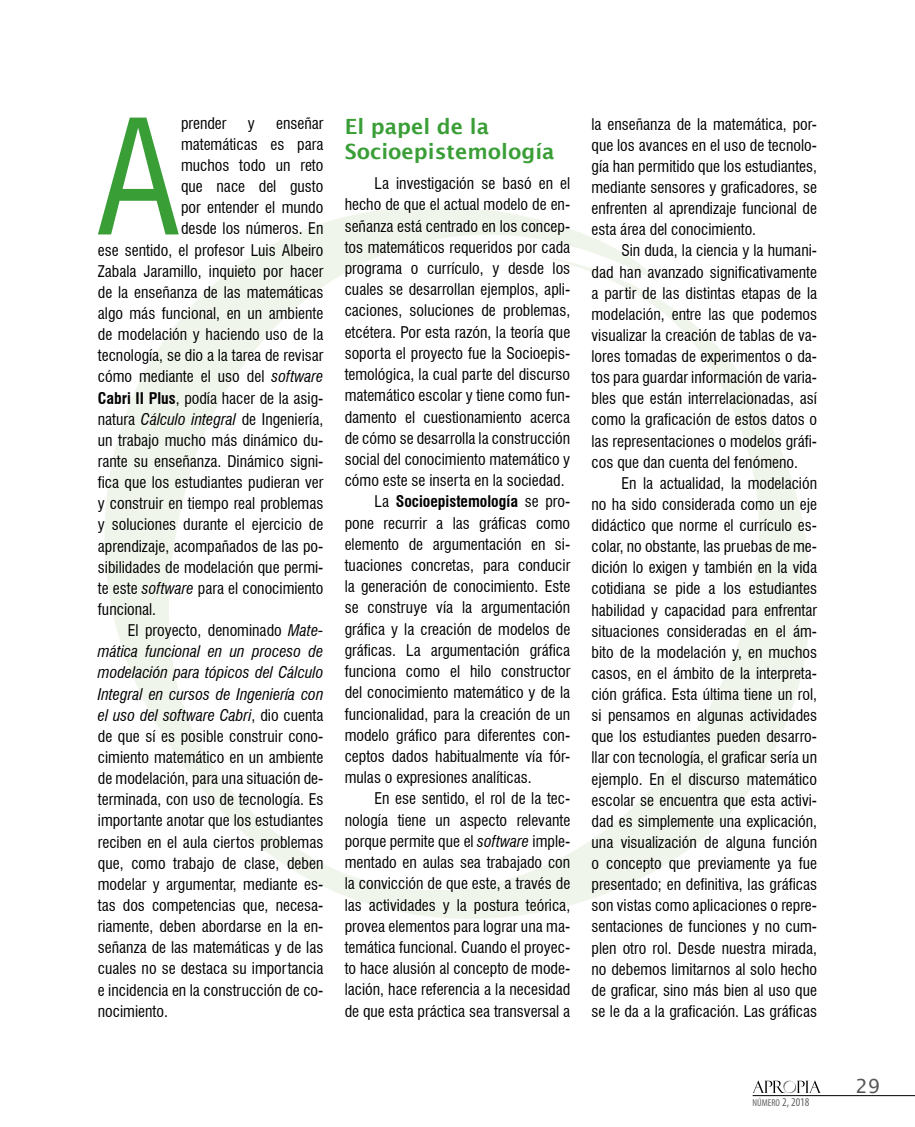
<style>
.page{position:relative;width:915px;height:1127px;background:#fff}
.page>*{position:absolute;margin:0;border:0;box-sizing:border-box;transform-origin:0 0}
.t1{font:condensed 155.4px "Swiss 721 BT";color:#3a9e37}
.t2{font:600 21px/25.7px "Lucida Sans";color:#3a9e37}
.t3{font:19.5px "Lucida Sans";color:#575756}
.t4{font:condensed 15.75px/21.1px "Swiss 721 BT";color:#000;text-align:justify}
.t5{font:italic condensed 15.75px "Swiss 721 BT";color:#000}
.t6{font:700 condensed 15.75px "Swiss 721 BT";color:#000}
.t7{font:condensed 10.05px "Myriad Pro";color:#646363}
.s1{font-style:italic}
.s2{font-weight:700}
.s3{font-style:normal}
.s4{font-weight:400}
.s5{font-size:12px}
</style>
<div class="page">
<hr style="left:752px;top:1095px;width:162px;height:1px;background:#000">
<svg style="left:752px;top:1080px;width:68px;height:14px"></svg>
<svg style="left:104px;top:206px;width:707px;height:713px"></svg>
<h1 class="t1" style="left:95px;top:85px;width:87px">A</h1>
<p class="t4" style="left:181px;top:113px;width:47px">prender</p>
<p class="t4" style="left:248px;top:113px;width:8px">y</p>
<p class="t4" style="left:276px;top:113px;width:49px">enseñar</p>
<p class="t4" style="left:181px;top:134px;width:144px">matemáticas es para</p>
<p class="t4" style="left:181px;top:155px;width:144px">muchos todo un reto</p>
<p class="t4" style="left:181px;top:176px;width:144px">que nace del gusto</p>
<p class="t4" style="left:181px;top:197px;width:144px">por entender el mundo</p>
<p class="t4" style="left:181px;top:218px;width:144px">desde los números. En</p>
<p class="t4" style="left:98px;top:239px;width:227px">ese sentido, el profesor Luis Albeiro</p>
<p class="t4" style="left:98px;top:260px;width:227px">Zabala Jaramillo, inquieto por hacer</p>
<p class="t4" style="left:98px;top:281px;width:227px">de la enseñanza de las matemáticas</p>
<p class="t4" style="left:98px;top:303px;width:227px">algo más funcional, en un ambiente</p>
<p class="t4" style="left:98px;top:324px;width:227px">de modelación y haciendo uso de la</p>
<p class="t4" style="left:98px;top:345px;width:227px">tecnología, se dio a la tarea de revisar</p>
<p class="t4" style="left:98px;top:366px;width:227px">cómo mediante el uso del <span class="s1">software</span></p>
<p class="t4" style="left:98px;top:387px;width:227px"><span class="s2">Cabri II Plus</span>, podía hacer de la asig-</p>
<p class="t4" style="left:98px;top:408px;width:227px">natura <span class="s1">Cálculo integral</span> de Ingeniería,</p>
<p class="t4" style="left:98px;top:429px;width:227px">un trabajo mucho más dinámico du-</p>
<p class="t4" style="left:98px;top:451px;width:227px">rante su enseñanza. Dinámico signi-</p>
<p class="t4" style="left:98px;top:472px;width:227px">fica que los estudiantes pudieran ver</p>
<p class="t4" style="left:98px;top:493px;width:227px">y construir en tiempo real problemas</p>
<p class="t4" style="left:98px;top:514px;width:227px">y soluciones durante el ejercicio de</p>
<p class="t4" style="left:98px;top:535px;width:227px">aprendizaje, acompañados de las po-</p>
<p class="t4" style="left:98px;top:556px;width:227px">sibilidades de modelación que permi-</p>
<p class="t4" style="left:98px;top:577px;width:227px">te este <span class="s1">software</span> para el conocimiento</p>
<p class="t4" style="left:98px;top:599px;width:60px">funcional.</p>
<p class="t4" style="left:128px;top:620px;width:197px">El proyecto, denominado <span class="s1">Mate-</span></p>
<p class="t5" style="left:98px;top:642px;width:227px">mática funcional en un proceso de</p>
<p class="t5" style="left:98px;top:663px;width:227px">modelación para tópicos del Cálculo</p>
<p class="t5" style="left:98px;top:684px;width:227px">Integral en cursos de Ingeniería con</p>
<p class="t5" style="left:98px;top:705px;width:227px">el uso del software Cabri<span class="s3">, dio cuenta</span></p>
<p class="t4" style="left:98px;top:725px;width:227px">de que sí es posible construir cono-</p>
<p class="t4" style="left:98px;top:747px;width:227px">cimiento matemático en un ambiente</p>
<p class="t4" style="left:98px;top:768px;width:227px">de modelación, para una situación de-</p>
<p class="t4" style="left:98px;top:789px;width:227px">terminada, con uso de tecnología. Es</p>
<p class="t4" style="left:98px;top:810px;width:227px">importante anotar que los estudiantes</p>
<p class="t4" style="left:98px;top:831px;width:227px">reciben en el aula ciertos problemas</p>
<p class="t4" style="left:98px;top:852px;width:227px">que, como trabajo de clase, deben</p>
<p class="t4" style="left:98px;top:873px;width:227px">modelar y argumentar, mediante es-</p>
<p class="t4" style="left:98px;top:894px;width:227px">tas dos competencias que, necesa-</p>
<p class="t4" style="left:98px;top:916px;width:227px">riamente, deben abordarse en la en-</p>
<p class="t4" style="left:98px;top:937px;width:227px">señanza de las matemáticas y de las</p>
<p class="t4" style="left:98px;top:958px;width:227px">cuales no se destaca su importancia</p>
<p class="t4" style="left:98px;top:979px;width:227px">e incidencia en la construcción de co-</p>
<p class="t4" style="left:98px;top:1000px;width:72px">nocimiento.</p>
<h2 class="t2" style="left:344px;top:113px;width:211px">El papel de la<br>Socioepistemología</h2>
<p class="t4" style="left:374px;top:173px;width:197px">La investigación se basó en el</p>
<p class="t4" style="left:344px;top:194px;width:227px">hecho de que el actual modelo de en-</p>
<p class="t4" style="left:344px;top:215px;width:227px">señanza está centrado en los concep-</p>
<p class="t4" style="left:344px;top:236px;width:227px">tos matemáticos requeridos por cada</p>
<p class="t4" style="left:344px;top:258px;width:227px">programa o currículo, y desde los</p>
<p class="t4" style="left:344px;top:279px;width:227px">cuales se desarrollan ejemplos, apli-</p>
<p class="t4" style="left:344px;top:300px;width:227px">caciones, soluciones de problemas,</p>
<p class="t4" style="left:344px;top:321px;width:227px">etcétera. Por esta razón, la teoría que</p>
<p class="t4" style="left:344px;top:342px;width:227px">soporta el proyecto fue la Socioepis-</p>
<p class="t4" style="left:344px;top:364px;width:227px">temológica, la cual parte del discurso</p>
<p class="t4" style="left:344px;top:385px;width:227px">matemático escolar y tiene como fun-</p>
<p class="t4" style="left:344px;top:406px;width:227px">damento el cuestionamiento acerca</p>
<p class="t4" style="left:344px;top:427px;width:227px">de cómo se desarrolla la construcción</p>
<p class="t4" style="left:344px;top:449px;width:227px">social del conocimiento matemático y</p>
<p class="t4" style="left:344px;top:470px;width:221px">cómo este se inserta en la sociedad.</p>
<p class="t6" style="left:374px;top:492px;width:197px"><span class="s4">La</span> Socioepistemología <span class="s4">se pro-</span></p>
<p class="t4" style="left:344px;top:512px;width:227px">pone recurrir a las gráficas como</p>
<p class="t4" style="left:344px;top:533px;width:227px">elemento de argumentación en si-</p>
<p class="t4" style="left:344px;top:555px;width:227px">tuaciones concretas, para conducir</p>
<p class="t4" style="left:344px;top:576px;width:227px">la generación de conocimiento. Este</p>
<p class="t4" style="left:344px;top:597px;width:227px">se construye vía la argumentación</p>
<p class="t4" style="left:344px;top:618px;width:227px">gráfica y la creación de modelos de</p>
<p class="t4" style="left:344px;top:639px;width:227px">gráficas. La argumentación gráfica</p>
<p class="t4" style="left:344px;top:661px;width:227px">funciona como el hilo constructor</p>
<p class="t4" style="left:344px;top:682px;width:227px">del conocimiento matemático y de la</p>
<p class="t4" style="left:344px;top:703px;width:227px">funcionalidad, para la creación de un</p>
<p class="t4" style="left:344px;top:724px;width:227px">modelo gráfico para diferentes con-</p>
<p class="t4" style="left:344px;top:746px;width:227px">ceptos dados habitualmente vía fór-</p>
<p class="t4" style="left:344px;top:767px;width:188px">mulas o expresiones analíticas.</p>
<p class="t4" style="left:374px;top:788px;width:197px">En ese sentido, el rol de la tec-</p>
<p class="t4" style="left:344px;top:809px;width:227px">nología tiene un aspecto relevante</p>
<p class="t4" style="left:344px;top:830px;width:227px">porque permite que el <span class="s1">software</span> imple-</p>
<p class="t4" style="left:344px;top:852px;width:227px">mentado en aulas sea trabajado con</p>
<p class="t4" style="left:344px;top:873px;width:227px">la convicción de que este, a través de</p>
<p class="t4" style="left:344px;top:894px;width:227px">las actividades y la postura teórica,</p>
<p class="t4" style="left:344px;top:915px;width:227px">provea elementos para lograr una ma-</p>
<p class="t4" style="left:344px;top:937px;width:227px">temática funcional. Cuando el proyec-</p>
<p class="t4" style="left:344px;top:958px;width:227px">to hace alusión al concepto de mode-</p>
<p class="t4" style="left:344px;top:979px;width:227px">lación, hace referencia a la necesidad</p>
<p class="t4" style="left:344px;top:1000px;width:227px">de que esta práctica sea transversal a</p>
<p class="t4" style="left:591px;top:113px;width:227px">la enseñanza de la matemática, por&shy;que los avances en el uso de tecnolo&shy;gía han permitido que los estudiantes, mediante sensores y graficadores, se enfrenten al aprendizaje funcional de esta área del conocimiento.</p>
<p class="t4" style="left:591px;top:240px;width:227px;text-indent:30px">Sin duda, la ciencia y la humani&shy;dad han avanzado significativamente a partir de las distintas etapas de la modelación, entre las que podemos visualizar la creación de tablas de va&shy;lores tomadas de experimentos o da&shy;tos para guardar información de varia&shy;bles que están interrelacionadas, así como la graficación de estos datos o las representaciones o modelos gráfi&shy;cos que dan cuenta del fenómeno.</p>
<p class="t4" style="left:591px;top:472px;width:227px;text-indent:30px">En la actualidad, la modelación no ha sido considerada como un eje didáctico que norme el currículo es&shy;colar, no obstante, las pruebas de me&shy;dición lo exigen y también en la vida cotidiana se pide a los estudiantes habilidad y capacidad para enfrentar situaciones consideradas en el ám&shy;bito de la modelación y, en muchos casos, en el ámbito de la interpreta&shy;ción gráfica. Esta última tiene un rol, si pensamos en algunas actividades que los estudiantes pueden desarro&shy;llar con tecnología, el graficar sería un ejemplo. En el discurso matemático escolar se encuentra que esta activi&shy;dad es simplemente una explicación, una visualización de alguna función o concepto que previamente ya fue presentado; en definitiva, las gráficas son vistas como aplicaciones o repre&shy;sentaciones de funciones y no cum&shy;plen otro rol. Desde nuestra mirada, no debemos limitarnos al solo hecho de graficar, sino más bien al uso que se le da a la graficación. Las gráficas</p>
<p class="t7" style="left:752px;top:1097px;width:58px">NÚMERO <span class="s5">2, 2018</span></p>
<p class="t3" style="left:855px;top:1074px;width:26px">29</p>
</div>
